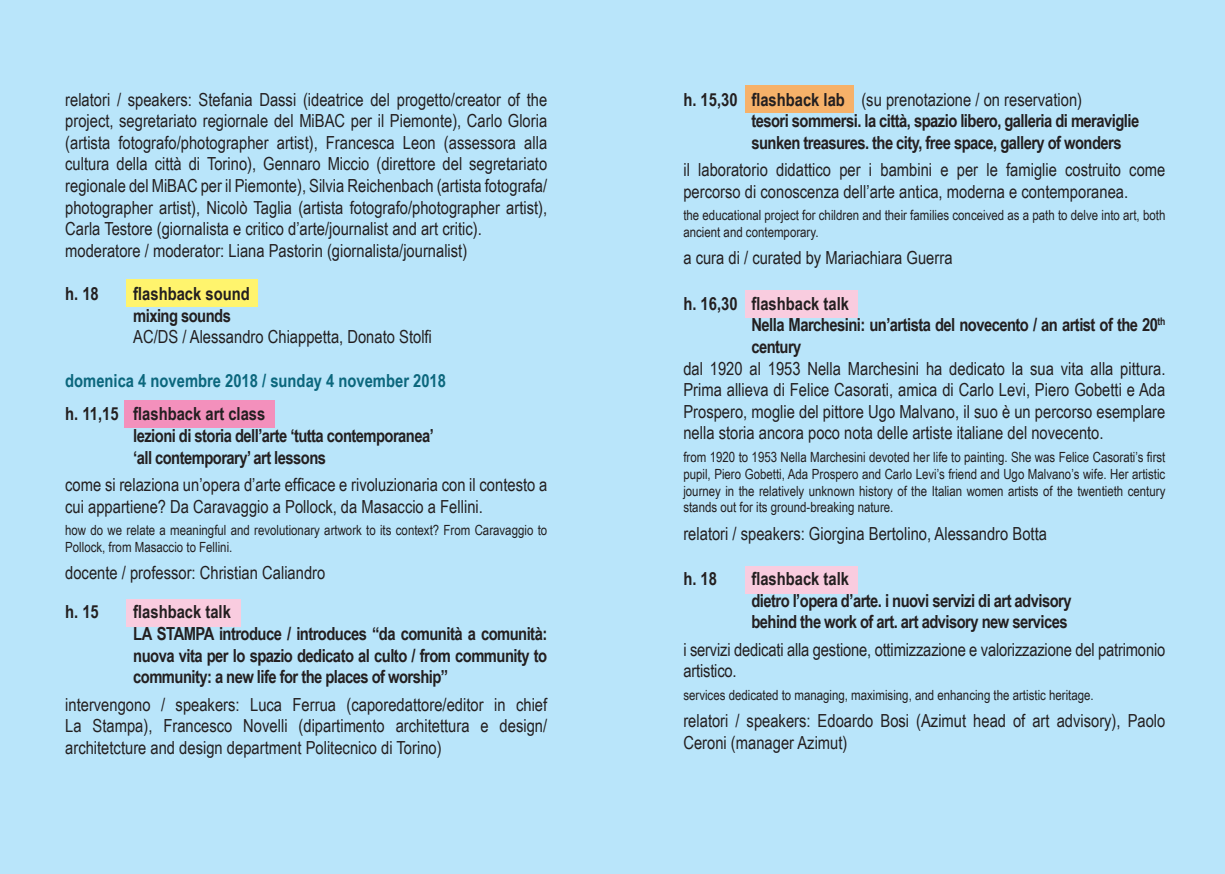
<style>
.page{position:relative;width:1225px;height:874px;background:#fff}
.page>*{position:absolute;margin:0;border:0;box-sizing:border-box;transform-origin:0 0}
.t1{font:18px/21.6px "Arial Narrow";color:#231f20}
.t2{font:700 18px/21.6px "Arial Narrow";letter-spacing:-.03em;color:#231f20}
.t3{font:700 18px "Arial Narrow";color:#0b677d}
.t4{font:14px/16.8px "Arial Narrow";color:#231f20}
.s1{font-weight:400}
</style>
<div class="page">
<div style="left:0;top:0;width:1225px;height:873px;background:#b9e5fa"></div>
<div style="left:126px;top:279px;width:131px;height:27px;background:#fff46d"></div>
<div style="left:745px;top:85px;width:109px;height:27px;background:#f6b169"></div>
<div style="left:126px;top:599px;width:115px;height:27px;background:#f9ccdf"></div>
<div style="left:745px;top:565px;width:112px;height:27px;background:#f9ccdf"></div>
<div style="left:745px;top:290px;width:112px;height:27px;background:#f9ccdf"></div>
<div style="left:124px;top:400px;width:151px;height:27px;background:#f390bc"></div>
<p class="t1" style="left:65px;top:88px;width:483px">relatori / speakers: Stefania Dassi (ideatrice del progetto/creator of the project, segretariato regiornale del MiBAC per il Piemonte), Carlo Gloria (artista fotografo/photographer artist), Francesca Leon (assessora alla cultura della città di Torino), Gennaro Miccio (direttore del segretariato regionale del MiBAC per il Piemonte), Silvia Reichenbach (artista fotografa/ photographer artist), Nicolò Taglia (artista fotografo/photographer artist), Carla Testore (giornalista e critico d’arte/journalist and art critic). moderatore / moderator: Liana Pastorin (giornalista/journalist)</p>
<p class="t2" style="left:65px;top:283px;width:35px">h. 18</p>
<p class="t2" style="left:133px;top:283px;width:118px">flashback sound mixing sounds</p>
<p class="t1" style="left:133px;top:326px;width:300px">AC/DS / Alessandro Chiappetta, Donato Stolfi</p>
<p class="t3" style="left:65px;top:369px;width:382px">domenica 4 novembre 2018 / sunday 4 november 2018</p>
<p class="t2" style="left:133px;top:403px;width:302px;text-indent:-68px">h. 11,15 flashback art class<br>lezioni di storia dell’arte ‘tutta contemporanea’ ‘all contemporary’ art lessons</p>
<p class="t1" style="left:65px;top:473px;width:483px">come si relaziona un’opera d’arte efficace e rivoluzionaria con il contesto a cui appartiene? Da Caravaggio a Pollock, da Masaccio a Fellini.</p>
<p class="t4" style="left:65px;top:521px;width:483px">how do we relate a meaningful and revolutionary artwork to its context? From Caravaggio to<br>Pollock, from Masaccio to Fellini.</p>
<p class="t1" style="left:65px;top:561px;width:262px">docente / professor: Christian Caliandro</p>
<p class="t2" style="left:65px;top:600px;width:35px">h. 15</p>
<p class="t2" style="left:133px;top:600px;width:415px">flashback talk<br>LA STAMPA introduce / introduces “da comunità a comunità: nuova vita per lo spazio dedicato al culto / from community to community: a new life for the places of worship”</p>
<p class="t1" style="left:65px;top:693px;width:483px;text-align:justify">intervengono / speakers: Luca Ferrua (caporedattore/editor in chief La Stampa), Francesco Novelli (dipartimento architettura e design/ architetcture and design department Politecnico di Torino)</p>
<p class="t2" style="left:751px;top:88px;width:389px;text-indent:-68px">h. 15,30 flashback lab <span class="s1">(su prenotazione / on reservation)<br></span>tesori sommersi. la città, spazio libero, galleria di meraviglie sunken treasures. the city, free space, gallery of wonders</p>
<p class="t1" style="left:683px;top:159px;width:483px">il laboratorio didattico per i bambini e per le famiglie costruito come percorso di conoscenza dell’arte antica, moderna e contemporanea.</p>
<p class="t4" style="left:683px;top:207px;width:483px">the educational project for children and their families conceived as a path to delve into art, both ancient and contemporary.</p>
<p class="t1" style="left:683px;top:247px;width:271px">a cura di / curated by Mariachiara Guerra</p>
<p class="t2" style="left:751px;top:292px;width:415px;text-indent:-68px">h. 16,30 flashback talk<br>Nella Marchesini: un’artista del novecento / an artist of the 20<sup>th </sup>century</p>
<p class="t1" style="left:683px;top:357px;width:483px;text-align:justify">dal 1920 al 1953 Nella Marchesini ha dedicato la sua vita alla pittura.<br>Prima allieva di Felice Casorati, amica di Carlo Levi, Piero Gobetti e Ada Prospero, moglie del pittore Ugo Malvano, il suo è un percorso esemplare nella storia ancora poco nota delle artiste italiane del novecento.</p>
<p class="t4" style="left:683px;top:448px;width:483px;text-align:justify">from 1920 to 1953 Nella Marchesini devoted her life to painting. She was Felice Casorati’s first pupil, Piero Gobetti, Ada Prospero and Carlo Levi’s friend and Ugo Malvano’s wife. Her artistic journey in the relatively unknown history of the Italian women artists of the twentieth century stands out for its ground-breaking nature.</p>
<p class="t1" style="left:683px;top:522px;width:365px">relatori / speakers: Giorgina Bertolino, Alessandro Botta</p>
<p class="t2" style="left:683px;top:567px;width:35px">h. 18</p>
<p class="t2" style="left:751px;top:567px;width:322px">flashback talk<br>dietro l’opera d’arte. i nuovi servizi di art advisory behind the work of art. art advisory new services</p>
<p class="t1" style="left:683px;top:638px;width:483px">i servizi dedicati alla gestione, ottimizzazione e valorizzazione del patrimonio artistico.</p>
<p class="t4" style="left:683px;top:685px;width:412px">services dedicated to managing, maximising, and enhancing the artistic heritage.</p>
<p class="t1" style="left:683px;top:709px;width:483px">relatori / speakers: Edoardo Bosi (Azimut head of art advisory), Paolo<br>Ceroni (manager Azimut)</p>
</div>
